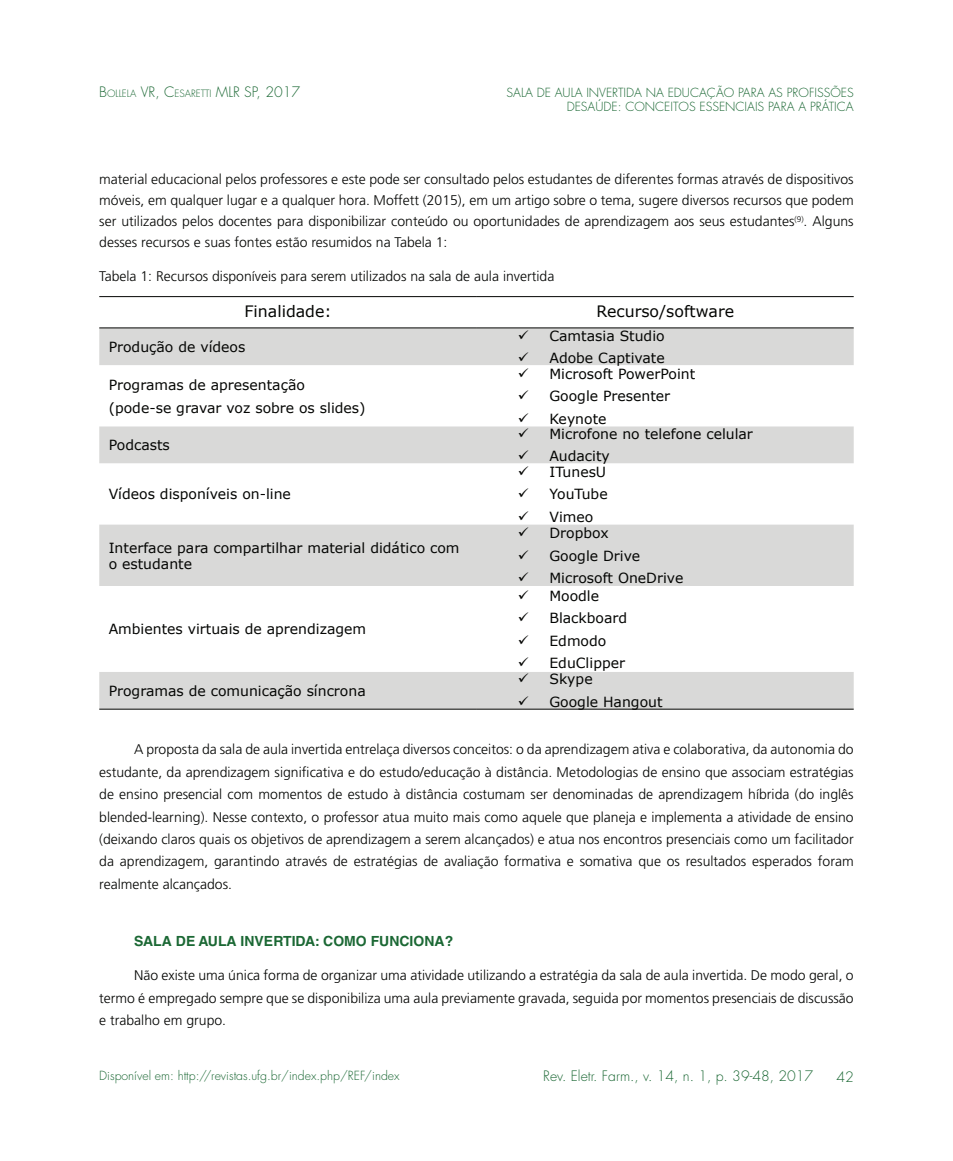
<style>
.page{position:relative;width:953px;height:1161px;background:#fff}
.page>*{position:absolute;margin:0;border:0;box-sizing:border-box;transform-origin:0 0}
.t1{font:15.75px "Verdana";color:#040503}
.t2{font:300 14px/22.4px "Frutiger LT Std";color:#040503;text-align:justify}
.t3{font:14px/23.1px "Verdana";color:#040503}
.t4{font:300 14px "Futura Std";color:#1b6834}
.t5{font:700 14px "Helvetica LT Std";color:#1b6834}
.t6{font:300 14px "Futura Std";color:#1b6834}
.t7{font:300 12.25px/14.7px "Futura Std";color:#1b6834;text-align:right}
.s1{font-size:9.8px}
</style>
<div class="page">
<svg style="left:99px;top:328px;width:754px;height:381px"></svg>
<hr style="left:99px;top:296px;width:378px;height:1px;background:#040503">
<hr style="left:477px;top:296px;width:376px;height:1px;background:#040503">
<hr style="left:99px;top:327px;width:378px;height:1px;background:#040503">
<hr style="left:477px;top:327px;width:376px;height:1px;background:#040503">
<hr style="left:99px;top:709px;width:378px;height:1px;background:#040503">
<hr style="left:477px;top:709px;width:376px;height:1px;background:#040503">
<svg style="left:529px;top:341px;width:14px;height:1px"></svg>
<svg style="left:529px;top:363px;width:14px;height:1px"></svg>
<svg style="left:529px;top:379px;width:14px;height:1px"></svg>
<svg style="left:529px;top:401px;width:14px;height:1px"></svg>
<svg style="left:529px;top:423px;width:14px;height:1px"></svg>
<svg style="left:529px;top:439px;width:14px;height:1px"></svg>
<svg style="left:529px;top:461px;width:14px;height:1px"></svg>
<svg style="left:529px;top:477px;width:14px;height:1px"></svg>
<svg style="left:529px;top:499px;width:14px;height:1px"></svg>
<svg style="left:529px;top:522px;width:14px;height:1px"></svg>
<svg style="left:529px;top:538px;width:14px;height:1px"></svg>
<svg style="left:529px;top:561px;width:14px;height:1px"></svg>
<svg style="left:529px;top:583px;width:14px;height:1px"></svg>
<svg style="left:529px;top:601px;width:14px;height:1px"></svg>
<svg style="left:529px;top:623px;width:14px;height:1px"></svg>
<svg style="left:529px;top:645px;width:14px;height:1px"></svg>
<svg style="left:529px;top:668px;width:14px;height:1px"></svg>
<svg style="left:529px;top:684px;width:14px;height:1px"></svg>
<svg style="left:529px;top:707px;width:14px;height:1px"></svg>
<p class="t6" style="left:99px;top:83px;width:202px">B<span class="s1">OLLELA</span> VR, C<span class="s1">ESARETTI</span> MLR SP, 2017</p>
<p class="t7" style="left:506px;top:85px;width:348px">SALA DE AULA INVERTIDA NA EDUCAÇÃO PARA AS PROFISSÕES<br>DESAÚDE: CONCEITOS ESSENCIAIS PARA A PRÁTICA</p>
<p class="t2" style="left:99px;top:169px;width:756px;line-height:21px">material educacional pelos professores e este pode ser consultado pelos estudantes de diferentes formas através de dispositivos móveis, em qualquer lugar e a qualquer hora. Moffett (2015), em um artigo sobre o tema, sugere diversos recursos que podem ser utilizados pelos docentes para disponibilizar conteúdo ou oportunidades de aprendizagem aos seus estudantes<sup>(9)</sup>. Alguns desses recursos e suas fontes estão resumidos na Tabela 1:</p>
<p class="t2" style="left:99px;top:265px;width:456px">Tabela 1: Recursos disponíveis para serem utilizados na sala de aula invertida</p>
<p class="t1" style="left:244px;top:301px;width:89px">Finalidade:</p>
<p class="t1" style="left:596px;top:301px;width:139px">Recurso/software</p>
<p class="t3" style="left:109px;top:335px;width:138px">Produção de vídeos</p>
<p class="t3" style="left:109px;top:373px;width:258px">Programas de apresentação (pode-se gravar voz sobre os slides)</p>
<p class="t3" style="left:109px;top:433px;width:63px">Podcasts</p>
<p class="t3" style="left:109px;top:482px;width:184px">Vídeos disponíveis on-line</p>
<p class="t3" style="left:109px;top:539px;width:352px;line-height:16.1px">Interface para compartilhar material didático com o estudante</p>
<p class="t3" style="left:109px;top:617px;width:259px">Ambientes virtuais de aprendizagem</p>
<p class="t3" style="left:518px;top:324px;width:148px">✓ Camtasia Studio</p>
<p class="t3" style="left:518px;top:346px;width:148px">✓ Adobe Captivate</p>
<p class="t3" style="left:518px;top:362px;width:179px">✓ Microsoft PowerPoint</p>
<p class="t3" style="left:518px;top:384px;width:154px">✓ Google Presenter</p>
<p class="t3" style="left:518px;top:407px;width:90px">✓ Keynote</p>
<p class="t3" style="left:518px;top:422px;width:236px">✓ Microfone no telefone celular</p>
<p class="t3" style="left:518px;top:445px;width:93px">✓ Audacity</p>
<p class="t3" style="left:518px;top:460px;width:90px">✓ ITunesU</p>
<p class="t3" style="left:518px;top:482px;width:91px">✓ YouTube</p>
<p class="t3" style="left:518px;top:505px;width:77px">✓ Vimeo</p>
<p class="t3" style="left:518px;top:521px;width:92px">✓ Dropbox</p>
<p class="t3" style="left:518px;top:544px;width:124px">✓ Google Drive</p>
<p class="t3" style="left:518px;top:566px;width:167px">✓ Microsoft OneDrive</p>
<p class="t3" style="left:518px;top:584px;width:83px">✓ Moodle</p>
<p class="t3" style="left:518px;top:606px;width:111px">✓ Blackboard</p>
<p class="t3" style="left:518px;top:629px;width:90px">✓ Edmodo</p>
<p class="t3" style="left:518px;top:651px;width:109px">✓ EduClipper</p>
<p class="t3" style="left:518px;top:668px;width:76px">✓ Skype</p>
<p class="t3" style="left:518px;top:690px;width:146px">✓ Google Hangout</p>
<p class="t2" style="left:99px;top:738px;width:756px;text-indent:35px">A proposta da sala de aula invertida entrelaça diversos conceitos: o da aprendizagem ativa e colaborativa, da autonomia do estudante, da aprendizagem significativa e do estudo/educação à distância. Metodologias de ensino que associam estratégias de ensino presencial com momentos de estudo à distância costumam ser denominadas de aprendizagem híbrida (do inglês blended-learning). Nesse contexto, o professor atua muito mais como aquele que planeja e implementa a atividade de ensino (deixando claros quais os objetivos de aprendizagem a serem alcançados) e atua nos encontros presenciais como um facilitador da aprendizagem, garantindo através de estratégias de avaliação formativa e somativa que os resultados esperados foram realmente alcançados.</p>
<p class="t3" style="left:109px;top:679px;width:258px">Programas de comunicação síncrona</p>
<p class="t5" style="left:134px;top:932px;width:321px">SALA DE AULA INVERTIDA: COMO FUNCIONA?</p>
<p class="t2" style="left:99px;top:964px;width:756px;text-indent:35px">Não existe uma única forma de organizar uma atividade utilizando a estratégia da sala de aula invertida. De modo geral, o termo é empregado sempre que se disponibiliza uma aula previamente gravada, seguida por momentos presenciais de discussão e trabalho em grupo.</p>
<p class="t7" style="left:99px;top:1068px;width:302px">Disponível em: http://revistas.ufg.br/index.php/REF/index</p>
<p class="t4" style="left:543px;top:1068px;width:271px">Rev. Eletr. Farm., v. 14, n. 1, p. 39-48, 2017</p>
<p class="t4" style="left:836px;top:1068px;width:19px">42</p>
</div>
